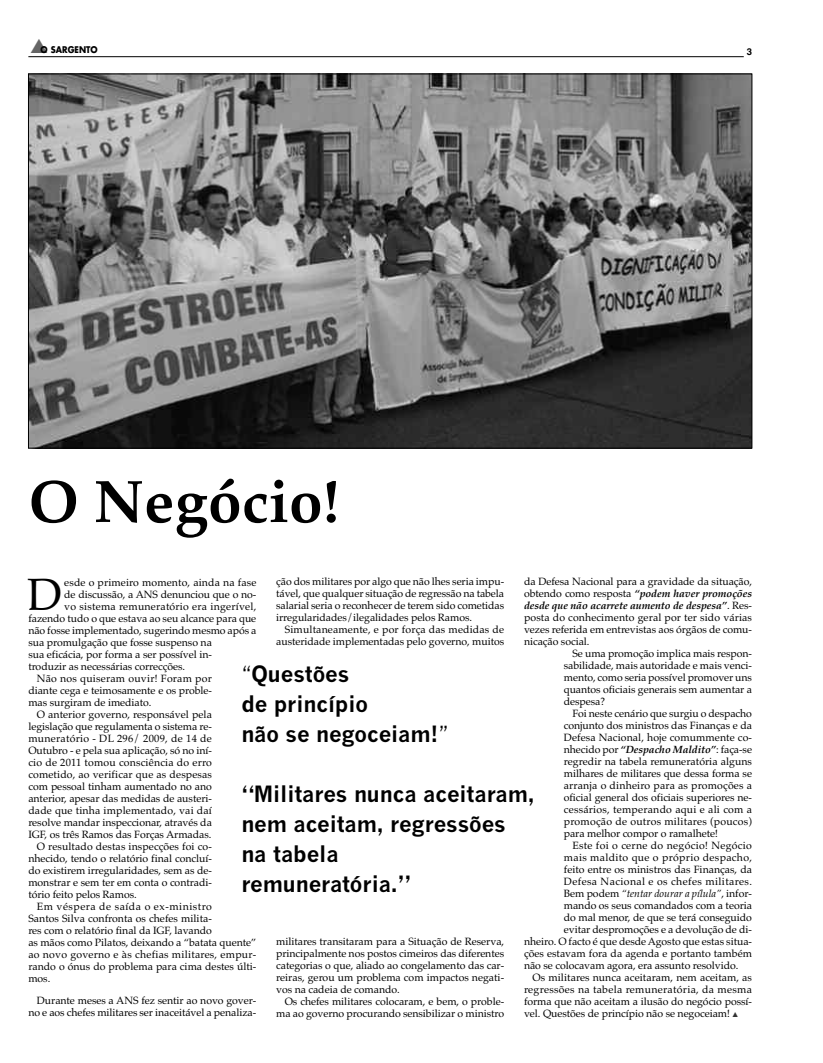
<style>
.page{position:relative;width:823px;height:1063px;background:#fff}
.page>*{position:absolute;margin:0;border:0;box-sizing:border-box;transform-origin:0 0}
.t1{font:700 60px "Palatino";letter-spacing:.005em;color:#000}
.t2{font:45.1px "Palatino";color:#000}
.t3{font:700 22px/30px "News Gothic";letter-spacing:-.005em;color:#000}
.t4{font:10.5px/12px "Palatino";letter-spacing:-.005em;color:#000;text-align:right}
.t5{font:10.5px "Palatino";letter-spacing:.02em;color:#000}
.t6{font:10.5px "Palatino";letter-spacing:.03em;color:#000}
.t7{font:10.5px "Palatino";letter-spacing:.015em;color:#000}
.t8{font:italic 700 10.5px "Palatino";letter-spacing:-.005em;color:#000}
.t9{font:italic 10.5px "Palatino";letter-spacing:-.005em;color:#000}
.t10{font:10.5px "Palatino";letter-spacing:.035em;color:#000}
.t11{font:10.5px "Palatino";letter-spacing:.025em;color:#000}
.t12{font:10.5px "Palatino";letter-spacing:.045em;color:#000}
.t13{font:700 9.5px "Helvetica";color:#000}
.t14{font:700 9px "Futura";letter-spacing:.005em;color:#000;scale:.9 1}
.s1{color:#666}
.s2{font-weight:400;font-style:normal}
.s3{font-weight:700;font-style:italic}
.s4{font-style:normal}
.s5{color:#333}
.s6{font-weight:400}
</style>
<div class="page">
<hr style="left:28px;top:57px;width:715px;height:1px;background:#000">
<img style="left:30px;top:76px;width:719px;height:370px">
<p class="t14" style="left:30px;top:46px;width:77px"><span class="s1">▲</span>O SARGENTO</p>
<p class="t13" style="left:746px;top:46px;width:7px">3</p>
<h1 class="t1" style="left:28px;top:466px;width:312px">O Negócio!</h1>
<p class="t4" style="left:276px;top:575px;width:229px;text-align:justify">ção dos militares por algo que não lhes seria impu&shy;tável, que qualquer situação de regressão na tabela salarial seria o reconhecer de terem sido cometidas irregularidades/ilegalidades pelos Ramos.</p>
<p class="t4" style="left:276px;top:623px;width:229px">Simultaneamente, e por força das medidas de austeridade implementadas pelo governo, muitos</p>
<p class="t4" style="left:523px;top:575px;width:229px">da Defesa Nacional para a gravidade da situação,</p>
<p class="t8" style="left:523px;top:587px;width:229px"><span class="s2">obtendo como resposta</span> “podem haver promoções</p>
<p class="t8" style="left:523px;top:599px;width:229px">desde que não acarrete aumento de despesa”<span class="s2">. Res-</span></p>
<p class="t4" style="left:523px;top:611px;width:229px">posta do conhecimento geral por ter sido várias</p>
<p class="t4" style="left:523px;top:623px;width:229px">vezes referida em entrevistas aos órgãos de comu-</p>
<p class="t4" style="left:523px;top:635px;width:67px">nicação social.</p>
<p class="t4" style="left:572px;top:647px;width:181px">Se uma promoção implica mais respon-</p>
<p class="t4" style="left:563px;top:659px;width:189px">sabilidade, mais autoridade e mais venci-</p>
<p class="t4" style="left:563px;top:671px;width:189px">mento, como seria possível promover uns</p>
<p class="t4" style="left:563px;top:683px;width:189px">quantos oficiais generais sem aumentar a</p>
<p class="t4" style="left:563px;top:695px;width:43px">despesa?</p>
<p class="t4" style="left:572px;top:707px;width:181px">Foi neste cenário que surgiu o despacho</p>
<p class="t4" style="left:563px;top:719px;width:189px">conjunto dos ministros das Finanças e da</p>
<p class="t4" style="left:563px;top:731px;width:189px">Defesa Nacional, hoje comummente co-</p>
<p class="t4" style="left:563px;top:743px;width:189px">nhecido por <span class="s3">“Despacho Maldito”</span>: faça-se</p>
<p class="t4" style="left:563px;top:755px;width:189px">regredir na tabela remuneratória alguns</p>
<p class="t4" style="left:563px;top:767px;width:189px">milhares de militares que dessa forma se</p>
<p class="t7" style="left:563px;top:779px;width:189px">arranja o dinheiro para as promoções a</p>
<p class="t4" style="left:563px;top:791px;width:189px">oficial general dos oficiais superiores ne-</p>
<p class="t5" style="left:563px;top:803px;width:189px">cessários, temperando aqui e ali com a</p>
<p class="t5" style="left:563px;top:815px;width:189px">promoção de outros militares (poucos)</p>
<p class="t4" style="left:563px;top:827px;width:156px">para melhor compor o ramalhete!</p>
<p class="t6" style="left:572px;top:839px;width:181px">Este foi o cerne do negócio! Negócio</p>
<p class="t6" style="left:563px;top:851px;width:189px">mais maldito que o próprio despacho,</p>
<p class="t4" style="left:563px;top:863px;width:189px">feito entre os ministros das Finanças, da</p>
<p class="t10" style="left:563px;top:875px;width:189px">Defesa Nacional e os chefes militares.</p>
<p class="t9" style="left:563px;top:887px;width:189px"><span class="s4">Bem podem</span> “tentar dourar a pílula”<span class="s4">, infor-</span></p>
<p class="t4" style="left:563px;top:899px;width:189px">mando os seus comandados com a teoria</p>
<p class="t4" style="left:563px;top:911px;width:189px">do mal menor, de que se terá conseguido</p>
<p class="t4" style="left:563px;top:923px;width:189px">evitar despromoções e a devolução de di-</p>
<p class="t4" style="left:523px;top:935px;width:229px">nheiro. O facto é que desdeAgosto que estas situa-</p>
<p class="t4" style="left:523px;top:947px;width:229px">ções estavam fora da agenda e portanto também</p>
<p class="t4" style="left:523px;top:959px;width:216px">não se colocavam agora, era assunto resolvido.</p>
<p class="t4" style="left:532px;top:971px;width:221px">Os militares nunca aceitaram, nem aceitam, as</p>
<p class="t6" style="left:523px;top:983px;width:229px">regressões na tabela remuneratória, da mesma</p>
<p class="t4" style="left:523px;top:995px;width:229px">forma que não aceitam a ilusão do negócio possí-</p>
<p class="t4" style="left:523px;top:1007px;width:215px">vel. Questões de princípio não se negoceiam! <span class="s5">▲</span></p>
<h2 class="t2" style="left:28px;top:568px;width:36px">D</h2>
<p class="t4" style="left:64px;top:577px;width:193px">esde o primeiro momento, ainda na fase</p>
<p class="t4" style="left:64px;top:589px;width:193px">de discussão, a ANS denunciou que o no-</p>
<p class="t5" style="left:64px;top:601px;width:193px">vo sistema remuneratório era ingerível,</p>
<p class="t4" style="left:28px;top:613px;width:229px">fazendo tudo o que estava ao seu alcance para que</p>
<p class="t4" style="left:28px;top:625px;width:229px">não fosse implementado, sugerindo mesmo após a</p>
<p class="t4" style="left:28px;top:637px;width:185px">sua promulgação que fosse suspenso na</p>
<p class="t4" style="left:28px;top:649px;width:185px">sua eficácia, por forma a ser possível in-</p>
<p class="t4" style="left:28px;top:661px;width:158px">troduzir as necessárias correcções.</p>
<p class="t5" style="left:37px;top:673px;width:176px">Não nos quiseram ouvir! Foram por</p>
<p class="t4" style="left:28px;top:685px;width:185px">diante cega e teimosamente e os proble-</p>
<p class="t4" style="left:28px;top:697px;width:125px">mas surgiram de imediato.</p>
<p class="t4" style="left:37px;top:709px;width:176px">O anterior governo, responsável pela</p>
<p class="t4" style="left:28px;top:721px;width:185px">legislação que regulamenta o sistema re-</p>
<p class="t11" style="left:28px;top:733px;width:185px">muneratório - DL 296/ 2009, de 14 de</p>
<p class="t4" style="left:28px;top:745px;width:185px">Outubro - e pela sua aplicação, só no iní-</p>
<p class="t7" style="left:28px;top:757px;width:185px">cio de 2011 tomou consciência do erro</p>
<p class="t4" style="left:28px;top:769px;width:185px">cometido, ao verificar que as despesas</p>
<p class="t4" style="left:28px;top:781px;width:185px">com pessoal tinham aumentado no ano</p>
<p class="t4" style="left:28px;top:793px;width:185px">anterior, apesar das medidas de austeri-</p>
<p class="t7" style="left:28px;top:805px;width:185px">dade que tinha implementado, vai daí</p>
<p class="t4" style="left:28px;top:817px;width:185px">resolve mandar inspeccionar, através da</p>
<p class="t4" style="left:28px;top:829px;width:184px">IGF, os três Ramos das Forças Armadas.</p>
<p class="t4" style="left:37px;top:841px;width:176px">O resultado destas inspecções foi co-</p>
<p class="t4" style="left:28px;top:853px;width:185px">nhecido, tendo o relatório final concluí-</p>
<p class="t4" style="left:28px;top:865px;width:185px">do existirem irregularidades, sem as de-</p>
<p class="t4" style="left:28px;top:877px;width:185px">monstrar e sem ter em conta o contradi-</p>
<p class="t4" style="left:28px;top:889px;width:110px">tório feito pelos Ramos.</p>
<p class="t12" style="left:37px;top:901px;width:176px">Em véspera de saída o ex-ministro</p>
<p class="t4" style="left:28px;top:913px;width:185px">Santos Silva confronta os chefes milita-</p>
<p class="t4" style="left:28px;top:925px;width:185px">res com o relatório final da IGF, lavando</p>
<p class="t4" style="left:28px;top:937px;width:229px">as mãos como Pilatos, deixando a “batata quente”</p>
<p class="t5" style="left:28px;top:949px;width:229px">ao novo governo e às chefias militares, empur-</p>
<p class="t4" style="left:28px;top:961px;width:229px">rando o ónus do problema para cima destes últi-</p>
<p class="t4" style="left:28px;top:973px;width:23px">mos.</p>
<p class="t4" style="left:28px;top:995px;width:229px">Durante meses a ANS fez sentir ao novo gover&shy;no e aos chefes militares ser inaceitável a penaliza-</p>
<h3 class="t3" style="left:241px;top:659px;width:209px"><span class="s6">“</span>Questões<br>de princípio<br>não se negoceiam!<span class="s6">”</span></h3>
<h3 class="t3" style="left:241px;top:779px;width:295px">“Militares nunca aceitaram, nem aceitam, regressões na tabela<br>remuneratória.”</h3>
<p class="t4" style="left:276px;top:935px;width:229px;text-align:justify">militares transitaram para a Situação de Reserva, principalmente nos postos cimeiros das diferentes categorias o que, aliado ao congelamento das car&shy;reiras, gerou um problema com impactos negati&shy;vos na cadeia de comando.</p>
<p class="t4" style="left:276px;top:995px;width:229px">Os chefes militares colocaram, e bem, o proble&shy;ma ao governo procurando sensibilizar o ministro</p>
</div>
